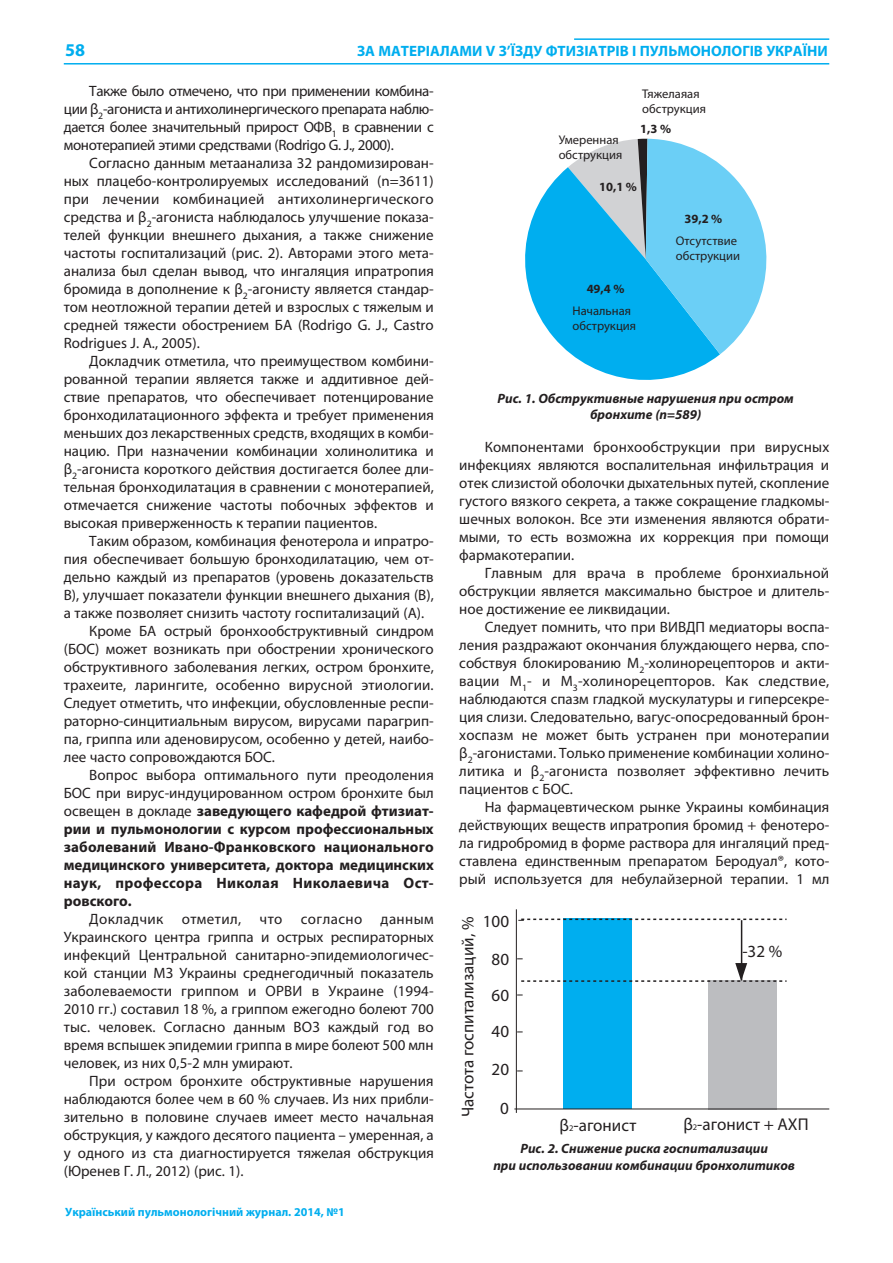
<style>
.page{position:relative;width:893px;height:1263px;background:#fff}
.page>*{position:absolute;margin:0;border:0;box-sizing:border-box;transform-origin:0 0}
.t1{font:700 18px "Myriad Pro";color:#00aeef}
.t2{font:17.1px "Myriad Pro";color:#231f20}
.t3{font:15px/18px "Myriad Pro";color:#231f20;text-align:justify}
.t4{font:700 15px "Myriad Pro";color:#231f20}
.t5{font:700 15px "Myriad Pro";color:#00aeef}
.t6{font:700 15px "Myriad Pro";letter-spacing:.02em;color:#231f20}
.t7{font:italic 700 13.5px/16.2px "Myriad Pro";color:#231f20;text-align:center}
.t8{font:12.6px/15.1px "Myriad Pro";color:#231f20}
.t9{font:700 12.6px "Myriad Pro";color:#231f20}
.t10{font:700 12px "Myriad Pro";color:#00aeef}
.s1{font-weight:400}
.s2{font-size:8.55px}
</style>
<div class="page">
<hr style="left:64px;top:63px;width:765px;height:2px;background:#00aeef">
<hr style="left:574px;top:38px;width:255px;height:2px;background:#00aeef">
<div style="left:563px;top:919px;width:68px;height:190px;background:#00aeef"></div>
<div style="left:709px;top:980px;width:68px;height:129px;background:#bcbdc0"></div>
<hr style="left:516px;top:909px;width:1px;height:204px;background:#231f20">
<hr style="left:514px;top:1109px;width:315px;height:1px;background:#231f20">
<svg style="left:518px;top:919px;width:268px;height:2px"></svg>
<hr style="left:741px;top:920px;width:1px;height:60px;background:#231f20">
<svg style="left:517px;top:958px;width:269px;height:24px"></svg>
<svg style="left:525px;top:139px;width:241px;height:241px"></svg>
<p class="t1" style="left:65px;top:43px;width:21px">58</p>
<p class="t5" style="left:357px;top:45px;width:472px">ЗА МАТЕРІАЛАМИ V З’ЇЗДУ ФТИЗІАТРІВ І ПУЛЬМОНОЛОГІВ УКРАЇНИ</p>
<p class="t3" style="left:64px;top:83px;width:371px;text-indent:26px">Также было отмечено, что при применении комбина&shy;ции β<sub>2</sub>-агониста и антихолинергического препарата наблю&shy;дается более значительный прирост ОФВ<sub>1</sub> в сравнении с монотерапией этими средствами (Rodrigo G. J., 2000).</p>
<p class="t3" style="left:64px;top:155px;width:371px;text-indent:26px">Согласно данным метаанализа 32 рандомизирован&shy;ных плацебо-контролируемых исследований (n=3611) при лечении комбинацией антихолинергического средства и β<sub>2</sub>-агониста наблюдалось улучшение показа&shy;телей функции внешнего дыхания, а также снижение частоты госпитализаций (рис. 2). Авторами этого мета&shy;анализа был сделан вывод, что ингаляция ипратропия бромида в дополнение к β<sub>2</sub>-агонисту является стандар&shy;том неотложной терапии детей и взрослых с тяжелым и средней тяжести обострением БА (Rodrigo G. J., Castro Rodrigues J. A., 2005).</p>
<p class="t3" style="left:64px;top:353px;width:371px;text-indent:26px">Докладчик отметила, что преимуществом комбини&shy;рованной терапии является также и аддитивное дей&shy;ствие препаратов, что обеспечивает потенцирование бронходилатационного эффекта и требует применения меньших доз лекарственных средств, входящих в комби&shy;нацию. При назначении комбинации холинолитика и β<sub>2</sub>-агониста короткого действия достигается более дли&shy;тельная бронходилатация в сравнении с монотерапией, отмечается снижение частоты побочных эффектов и высокая приверженность к терапии пациентов.</p>
<p class="t3" style="left:89px;top:533px;width:346px">Таким образом, комбинация фенотерола и ипратро-</p>
<p class="t3" style="left:64px;top:551px;width:371px">пия обеспечивает большую бронходилатацию, чем от-</p>
<p class="t3" style="left:64px;top:569px;width:371px">дельно каждый из препаратов (уровень доказательств</p>
<p class="t3" style="left:64px;top:587px;width:371px">В), улучшает показатели функции внешнего дыхания (В),</p>
<p class="t3" style="left:64px;top:605px;width:362px">а также позволяет снизить частоту госпитализаций (А).</p>
<p class="t3" style="left:89px;top:623px;width:346px">Кроме БА острый бронхообструктивный синдром</p>
<p class="t3" style="left:64px;top:641px;width:371px">(БОС) может возникать при обострении хронического</p>
<p class="t3" style="left:64px;top:659px;width:371px">обструктивного заболевания легких, остром бронхите,</p>
<p class="t3" style="left:64px;top:677px;width:371px">трахеите, ларингите, особенно вирусной этиологии.</p>
<p class="t3" style="left:64px;top:695px;width:371px">Следует отметить, что инфекции, обусловленные респи-</p>
<p class="t3" style="left:64px;top:713px;width:371px">раторно-синцитиальным вирусом, вирусами парагрип-</p>
<p class="t3" style="left:64px;top:731px;width:371px">па, гриппа или аденовирусом, особенно у детей, наибо-</p>
<p class="t3" style="left:64px;top:749px;width:213px">лее часто сопровождаются БОС.</p>
<p class="t3" style="left:89px;top:767px;width:346px">Вопрос выбора оптимального пути преодоления</p>
<p class="t3" style="left:64px;top:785px;width:371px">БОС при вирус-индуцированном остром бронхите был</p>
<p class="t4" style="left:64px;top:806px;width:371px"><span class="s1">освещен в докладе</span> заведующего кафедрой фтизиат-</p>
<p class="t4" style="left:64px;top:824px;width:371px">рии и пульмонологии с курсом профессиональных</p>
<p class="t4" style="left:64px;top:842px;width:371px">заболеваний Ивано-Франковского национального</p>
<p class="t4" style="left:64px;top:860px;width:371px">медицинского университета, доктора медицинских</p>
<p class="t6" style="left:64px;top:878px;width:371px">наук, профессора Николая Николаевича Ост-</p>
<p class="t4" style="left:64px;top:896px;width:70px">ровского.</p>
<p class="t3" style="left:64px;top:911px;width:371px;text-indent:26px">Докладчик отметил, что согласно данным Украинского центра гриппа и острых респираторных инфекций Центральной санитарно-эпидемиологичес&shy;кой станции МЗ Украины среднегодичный показатель заболеваемости гриппом и ОРВИ в Украине (1994- 2010 гг.) составил 18 %, а гриппом ежегодно болеют 700 тыс. человек. Согласно данным ВОЗ каждый год во время вспышек эпидемии гриппа в мире болеют 500 млн человек, из них 0,5-2 млн умирают.</p>
<p class="t3" style="left:64px;top:1073px;width:371px;text-indent:26px">При остром бронхите обструктивные нарушения наблюдаются более чем в 60 % случаев. Из них прибли&shy;зительно в половине случаев имеет место начальная обструкция, у каждого десятого пациента – умеренная, а у одного из ста диагностируется тяжелая обструкция (Юренев Г. Л., 2012) (рис. 1).</p>
<p class="t10" style="left:65px;top:1207px;width:281px">Український пульмонологічний журнал. 2014, №1</p>
<p class="t8" style="left:642px;top:87px;width:65px">Тяжелаяая обструкция</p>
<p class="t9" style="left:640px;top:124px;width:32px">1,3 %</p>
<p class="t8" style="left:559px;top:133px;width:65px">Умеренная обструкция</p>
<p class="t9" style="left:599px;top:182px;width:39px">10,1 %</p>
<p class="t9" style="left:684px;top:213px;width:39px">39,2 %</p>
<p class="t9" style="left:587px;top:284px;width:39px">49,4 %</p>
<p class="t8" style="left:572px;top:304px;width:65px">Начальная обструкция</p>
<p class="t8" style="left:676px;top:234px;width:66px">Отсутствие обструкции</p>
<p class="t7" style="left:498px;top:392px;width:298px">Рис. 1. Обструктивные нарушения при остром бронхите (n=589)</p>
<p class="t3" style="left:459px;top:440px;width:371px;text-indent:26px">Компонентами бронхообструкции при вирусных инфекциях являются воспалительная инфильтрация и отек слизистой оболочки дыхательных путей, скопление густого вязкого секрета, а также сокращение гладкомы&shy;шечных волокон. Все эти изменения являются обрати&shy;мыми, то есть возможна их коррекция при помощи фармакотерапии.</p>
<p class="t3" style="left:459px;top:566px;width:371px;text-indent:26px">Главным для врача в проблеме бронхиальной об струк ции является максимально быстрое и длитель&shy;ное достижение ее ликвидации.</p>
<p class="t3" style="left:459px;top:620px;width:371px;text-indent:26px">Следует помнить, что при ВИВДП медиаторы воспа&shy;ления раздражают окончания блуждающего нерва, спо&shy;собствуя блокированию М<sub>2</sub>-холинорецепторов и акти&shy;вации М<sub>1</sub>- и М<sub>3</sub>-холинорецепторов. Как следствие, наблюдаются спазм гладкой мускулатуры и гиперсекре&shy;ция слизи. Следовательно, вагус-опосредованный брон&shy;хоспазм не может быть устранен при монотерапии β<sub>2</sub>-агонистами. Только применение комбинации холино&shy;литика и β<sub>2</sub>-агониста позволяет эффективно лечить пациентов с БОС.</p>
<p class="t3" style="left:459px;top:800px;width:371px;text-indent:26px">На фармацевтическом рынке Украины комбинация действующих веществ ипратропия бромид + фенотеро&shy;ла гидробромид в форме раствора для ингаляций пред&shy;ставлена единственным препаратом Беродуал®, кото&shy;рый используется для небулайзерной терапии. 1 мл</p>
<p class="t2" style="left:461px;top:1117px;width:202px;rotate:-90deg">Частота госпитализаций, %</p>
<p class="t2" style="left:483px;top:915px;width:28px">100</p>
<p class="t2" style="left:491px;top:952px;width:19px">80</p>
<p class="t2" style="left:491px;top:989px;width:19px">60</p>
<p class="t2" style="left:491px;top:1025px;width:19px">40</p>
<p class="t2" style="left:491px;top:1062px;width:19px">20</p>
<p class="t2" style="left:500px;top:1102px;width:10px">0</p>
<p class="t2" style="left:742px;top:945px;width:41px">-32 %</p>
<p class="t2" style="left:560px;top:1119px;width:78px">β<span class="s2">2</span>-агонист</p>
<p class="t2" style="left:683px;top:1117px;width:127px">β<span class="s2">2</span>-агонист + АХП</p>
<p class="t7" style="left:493px;top:1142px;width:303px">Рис. 2. Снижение риска госпитализации<br>при использовании комбинации бронхолитиков</p>
</div>
